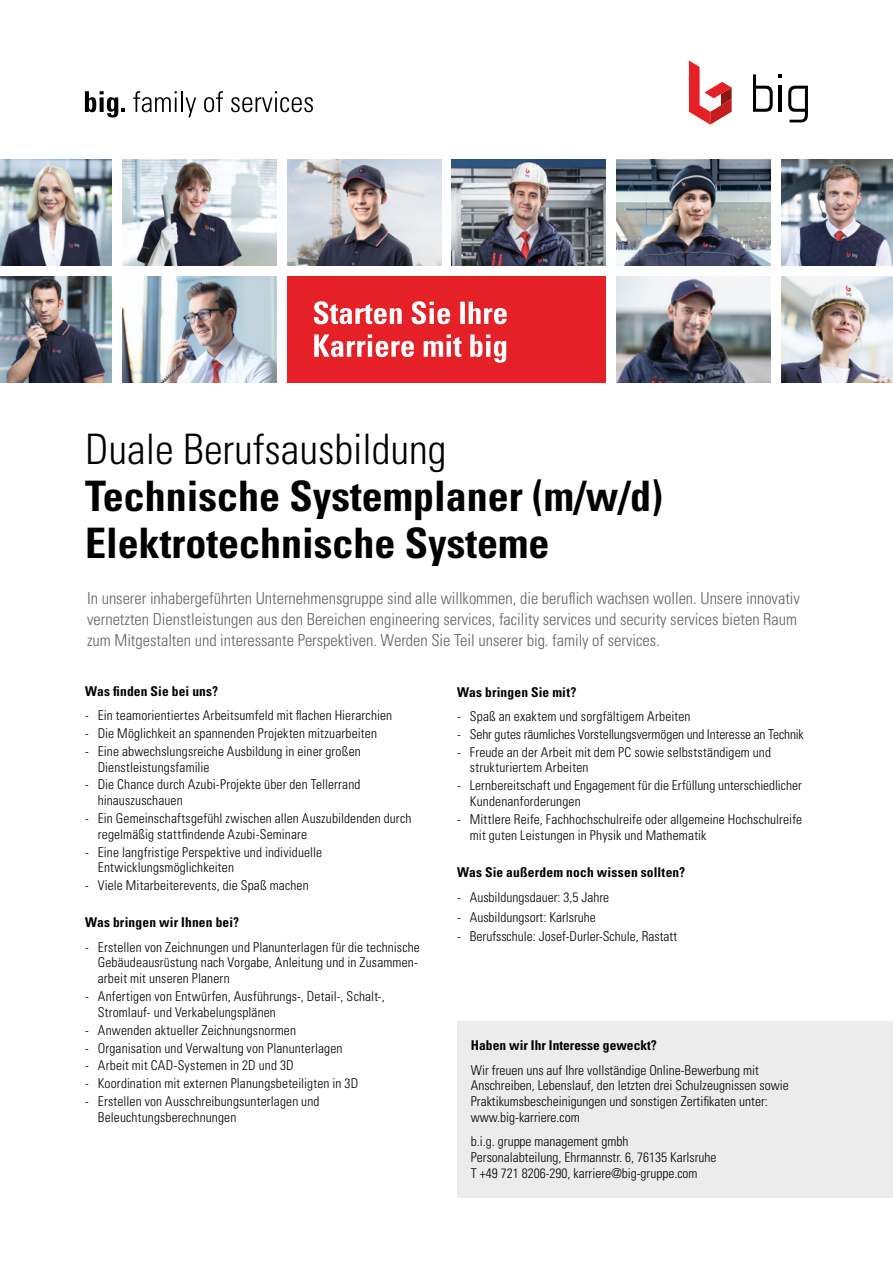
<style>
.page{position:relative;width:893px;height:1263px;background:#fff}
.page>*{position:absolute;margin:0;border:0;box-sizing:border-box;transform-origin:0 0}
.t1{font:700 condensed 42px/47.2px "Univers LT Std";color:#000}
.t2{font:300 condensed 42px "Univers LT Std";color:#000}
.t3{font:300 condensed 16.5px/21px "Univers LT Std";color:#636362}
.t4{font:300 condensed 13.5px/15.8px "Univers LT Std";letter-spacing:.01em;color:#000}
.t5{font:700 condensed 13.5px "Univers LT Std";letter-spacing:.015em;color:#000}
.t6{font:300 condensed 13.5px "Univers LT Std";letter-spacing:-.01em;color:#000}
</style>
<div class="page">
<img style="left:122px;top:159px;width:154px;height:106px">
<img style="left:287px;top:159px;width:154px;height:106px">
<img style="left:452px;top:159px;width:154px;height:106px">
<img style="left:617px;top:276px;width:154px;height:106px">
<img style="left:781px;top:159px;width:112px;height:106px">
<img style="left:0;top:159px;width:112px;height:106px">
<img style="left:122px;top:276px;width:154px;height:106px">
<img style="left:0;top:276px;width:112px;height:106px">
<img style="left:617px;top:159px;width:154px;height:106px">
<img style="left:781px;top:276px;width:112px;height:106px">
<div style="left:287px;top:276px;width:319px;height:106px;background:#e52027"></div>
<svg style="left:314px;top:334px;width:192px;height:29px"></svg>
<svg style="left:314px;top:301px;width:193px;height:23px"></svg>
<hr style="left:779px;top:86px;width:3px;height:26px;background:#000">
<svg style="left:753px;top:74px;width:20px;height:38px"></svg>
<svg style="left:788px;top:86px;width:20px;height:36px"></svg>
<svg style="left:689px;top:60px;width:43px;height:65px"></svg>
<svg style="left:85px;top:91px;width:40px;height:26px"></svg>
<svg style="left:133px;top:91px;width:44px;height:21px"></svg>
<hr style="left:181px;top:91px;width:2px;height:21px;background:#000">
<svg style="left:186px;top:97px;width:10px;height:20px"></svg>
<svg style="left:204px;top:91px;width:19px;height:21px"></svg>
<svg style="left:231px;top:91px;width:82px;height:21px"></svg>
<div style="left:457px;top:1021px;width:436px;height:176px;background:#ececed"></div>
<h1 class="t2" style="left:85px;top:424px;width:363px">Duale Berufsausbildung</h1>
<h1 class="t1" style="left:85px;top:472px;width:579px">Technische Systemplaner (m/w/d)<br>Elektrotechnische Systeme</h1>
<p class="t3" style="left:87px;top:588px;width:714px">In unserer inhabergeführten Unternehmensgruppe sind alle willkommen, die beruflich wachsen wollen. Unsere innovativ vernetzten Dienstleistungen aus den Bereichen engineering services, facility services und security services bieten Raum zum Mitgestalten und interessante Perspektiven. Werden Sie Teil unserer big. family of services.</p>
<p class="t5" style="left:85px;top:683px;width:135px">Was finden Sie bei uns?</p>
<p class="t4" style="left:85px;top:707px;width:309px">- Ein teamorientiertes Arbeitsumfeld mit flachen Hierarchien</p>
<p class="t4" style="left:85px;top:725px;width:293px">- Die Möglichkeit an spannenden Projekten mitzuarbeiten</p>
<p class="t4" style="left:98px;top:743px;width:265px;text-indent:-13px">- Eine abwechslungsreiche Ausbildung in einer großen<br>Dienstleistungsfamilie</p>
<p class="t4" style="left:98px;top:777px;width:264px;text-indent:-13px">- Die Chance durch Azubi-Projekte über den Tellerrand hinauszuschauen</p>
<p class="t4" style="left:98px;top:810px;width:315px;text-indent:-13px">- Ein Gemeinschaftsgefühl zwischen allen Auszubildenden durch regelmäßig stattfindende Azubi-Seminare</p>
<p class="t4" style="left:98px;top:844px;width:226px;text-indent:-13px">- Eine langfristige Perspektive und individuelle<br>Entwicklungsmöglichkeiten</p>
<p class="t4" style="left:85px;top:878px;width:225px">- Viele Mitarbeiterevents, die Spaß machen</p>
<p class="t5" style="left:85px;top:914px;width:156px">Was bringen wir Ihnen bei?</p>
<p class="t4" style="left:98px;top:939px;width:324px;text-indent:-13px">- Erstellen von Zeichnungen und Planunterlagen für die technische<br>Gebäudeausrüstung nach Vorgabe, Anleitung und in Zusammen&shy;arbeit mit unseren Planern</p>
<p class="t4" style="left:98px;top:988px;width:288px;text-indent:-13px">- Anfertigen von Entwürfen, Ausführungs-, Detail-, Schalt-,<br>Stromlauf- und Verkabelungsplänen</p>
<p class="t4" style="left:85px;top:1022px;width:213px">- Anwenden aktueller Zeichnungsnormen</p>
<p class="t4" style="left:85px;top:1040px;width:259px">- Organisation und Verwaltung von Planunterlagen</p>
<p class="t4" style="left:85px;top:1058px;width:210px">- Arbeit mit CAD-Systemen in 2D und 3D</p>
<p class="t4" style="left:85px;top:1076px;width:275px">- Koordination mit externen Planungsbeteiligten in 3D</p>
<p class="t4" style="left:98px;top:1093px;width:223px;text-indent:-13px">- Erstellen von Ausschreibungsunterlagen und<br>Beleuchtungsberechnungen</p>
<p class="t5" style="left:457px;top:684px;width:121px">Was bringen Sie mit?</p>
<p class="t4" style="left:457px;top:708px;width:235px">- Spaß an exaktem und sorgfältigem Arbeiten</p>
<p class="t6" style="left:457px;top:726px;width:348px">- Sehr gutes räumliches Vorstellungsvermögen und Interesse an Technik</p>
<p class="t4" style="left:470px;top:744px;width:303px;text-indent:-13px">- Freude an der Arbeit mit dem PC sowie selbstständigem und strukturiertem Arbeiten</p>
<p class="t4" style="left:470px;top:778px;width:333px;text-indent:-13px">- Lernbereitschaft und Engagement für die Erfüllung unterschiedlicher<br>Kundenanforderungen</p>
<p class="t4" style="left:470px;top:811px;width:334px;text-indent:-13px">- Mittlere Reife, Fachhochschulreife oder allgemeine Hochschulreife mit guten Leistungen in Physik und Mathematik</p>
<p class="t5" style="left:457px;top:864px;width:230px">Was Sie außerdem noch wissen sollten?</p>
<p class="t4" style="left:457px;top:890px;width:154px">- Ausbildungsdauer: 3,5 Jahre</p>
<p class="t4" style="left:457px;top:909px;width:140px">- Ausbildungsort: Karlsruhe</p>
<p class="t4" style="left:457px;top:928px;width:221px">- Berufsschule: Josef-Durler-Schule, Rastatt</p>
<p class="t5" style="left:471px;top:1037px;width:187px">Haben wir Ihr Interesse geweckt?</p>
<p class="t4" style="left:471px;top:1062px;width:319px">Wir freuen uns auf Ihre vollständige Online-Bewerbung mit Anschreiben, Lebenslauf, den letzten drei Schulzeugnissen sowie Praktikumsbescheinigungen und sonstigen Zertifikaten unter: www.big-karriere.com</p>
<p class="t4" style="left:471px;top:1133px;width:247px">b.i.g. gruppe management gmbh<br>Personalabteilung, Ehrmannstr. 6, 76135 Karlsruhe<br>T +49 721 8206-290, karriere@big-gruppe.com</p>
</div>
